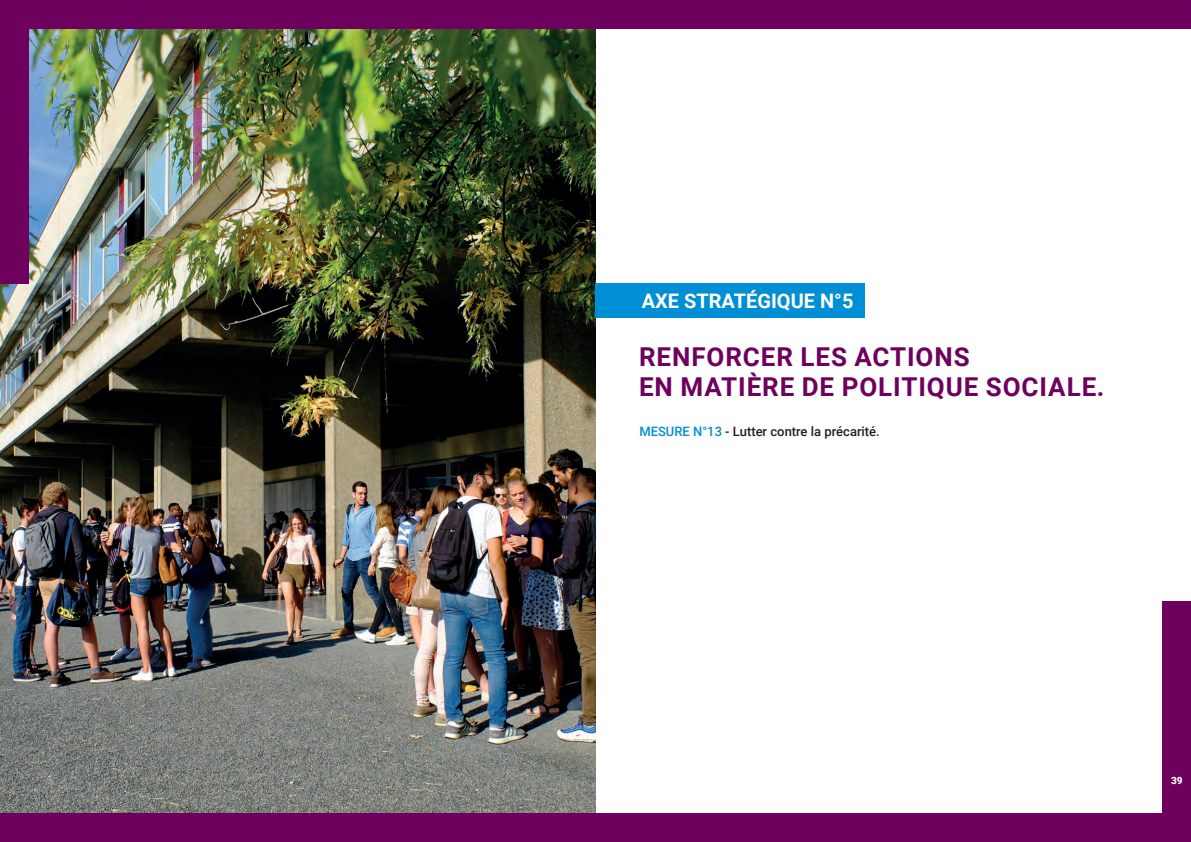
<style>
.page{position:relative;width:1191px;height:842px;background:#fff}
.page>*{position:absolute;margin:0;border:0;box-sizing:border-box;transform-origin:0 0}
.t1{font:700 26px/30px "Roboto";letter-spacing:.035em;color:#6e015e}
.t2{font:700 20px "Roboto";color:#fff}
.t3{font:500 13px "Roboto";color:#231f20}
.t4{font:900 10px "Roboto";color:#fff}
.s1{color:#008fd5}
</style>
<div class="page">
<div style="left:1162px;top:601px;width:29px;height:241px;background:#6e015e"></div>
<img style="left:0;top:28px;width:595px;height:786px">
<div style="left:0;top:0;width:28px;height:283px;background:#6e015e"></div>
<div style="left:0;top:0;width:1191px;height:28px;background:#6e015e"></div>
<div style="left:0;top:814px;width:1191px;height:28px;background:#6e015e"></div>
<div style="left:595px;top:283px;width:270px;height:34px;background:#008fd5"></div>
<p class="t2" style="left:641px;top:287px;width:213px">AXE STRATÉGIQUE N°5</p>
<p class="t1" style="left:639px;top:341px;width:467px">RENFORCER LES ACTIONS<br>EN MATIÈRE DE POLITIQUE SOCIALE.</p>
<p class="t3" style="left:639px;top:422px;width:242px"><span class="s1">MESURE N°13</span> - Lutter contre la précarité.</p>
<p class="t4" style="left:1171px;top:774px;width:13px">39</p>
</div>
